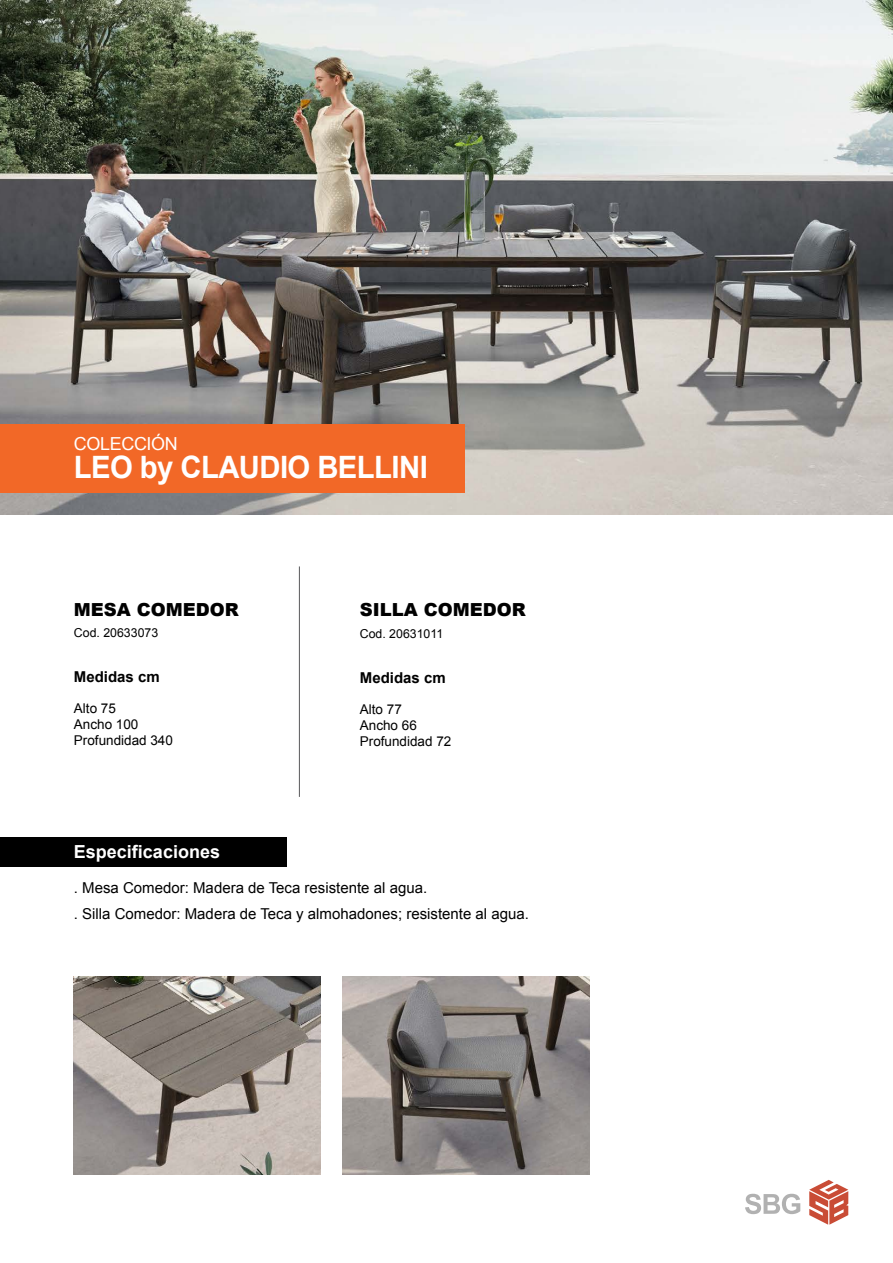
<style>
.page{position:relative;width:893px;height:1263px;background:#fff}
.page>*{position:absolute;margin:0;border:0;box-sizing:border-box;transform-origin:0 0}
.t1{font:700 30.9px "Arial";letter-spacing:-.02em;color:#fff;scale:.95 1}
.t2{font:900 18px "Arial";color:#000}
.t3{font:700 18px "Arial";color:#fff}
.t4{font:18px "Arial";letter-spacing:-.02em;color:#fff}
.t5{font:15px/25.5px "Arial";color:#000}
.t6{font:700 15px "Arial";color:#000}
.t7{font:13.5px/16.2px "Arial";color:#000}
.t8{font:12.3px "Arial";color:#000}
</style>
<div class="page">
<img style="left:74px;top:977px;width:247px;height:197px">
<img style="left:343px;top:977px;width:247px;height:197px">
<img style="left:0;top:0;width:893px;height:514px">
<div style="left:0;top:837px;width:287px;height:30px;background:#000"></div>
<div style="left:0;top:425px;width:464px;height:68px;background:#f26827"></div>
<hr style="left:299px;top:566px;width:1px;height:231px;background:#58595b">
<svg style="left:809px;top:1180px;width:39px;height:45px"></svg>
<svg style="left:745px;top:1194px;width:55px;height:20px"></svg>
<p class="t4" style="left:74px;top:432px;width:105px">COLECCIÓN</p>
<h1 class="t1" style="left:74px;top:447px;width:374px">LEO by CLAUDIO BELLINI</h1>
<p class="t2" style="left:74px;top:596px;width:166px">MESA COMEDOR</p>
<p class="t8" style="left:74px;top:625px;width:86px">Cod. 20633073</p>
<p class="t2" style="left:360px;top:597px;width:167px">SILLA COMEDOR</p>
<p class="t8" style="left:360px;top:626px;width:85px">Cod. 20631011</p>
<p class="t6" style="left:74px;top:667px;width:87px">Medidas cm</p>
<p class="t6" style="left:360px;top:667px;width:87px">Medidas cm</p>
<p class="t7" style="left:74px;top:700px;width:101px">Alto 75<br>Ancho 100<br>Profundidad 340</p>
<p class="t7" style="left:360px;top:701px;width:93px">Alto 77<br>Ancho 66<br>Profundidad 72</p>
<p class="t3" style="left:74px;top:840px;width:148px">Especificaciones</p>
<p class="t5" style="left:74px;top:875px;width:456px">. Mesa Comedor: Madera de Teca resistente al agua.<br>. Silla Comedor: Madera de Teca y almohadones; resistente al agua.</p>
</div>
